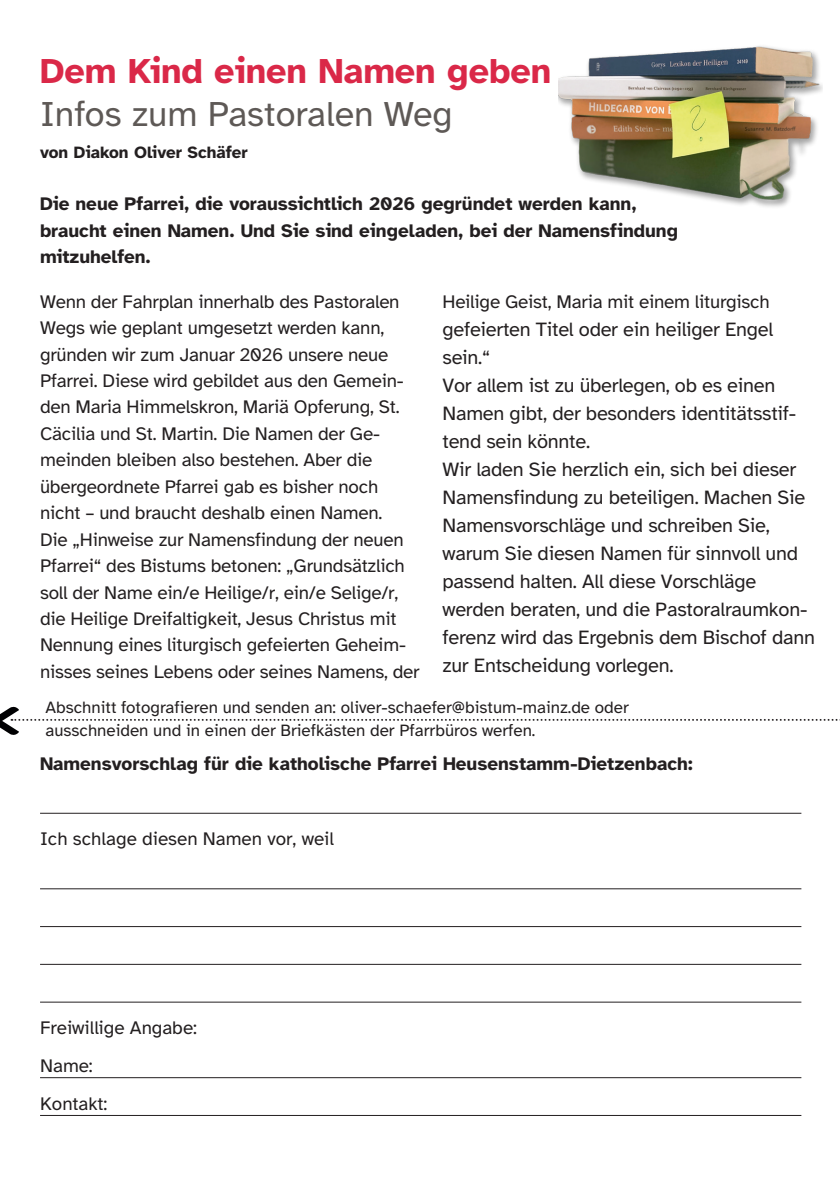
<style>
.page{position:relative;width:840px;height:1191px;background:#fff}
.page>*{position:absolute;margin:0;border:0;box-sizing:border-box;transform-origin:0 0}
.Headline_Liste{font:700 35.8px "Atkinson Hyperlegible";color:#da2848}
.Headline_Liste-2{font:35.8px "Atkinson Hyperlegible";color:#5e5956}
.Fließtext{font:20px/28px "Atkinson Hyperlegible";letter-spacing:-.01em;color:#231f20}
.Fließtext-2{font:18.8px/26.4px "Atkinson Hyperlegible";letter-spacing:-.01em;color:#231f20}
.t1{font:700 18.8px/26.4px "Atkinson Hyperlegible";color:#231f20}
.t2{font:17px "Atkinson Hyperlegible";color:#231f20}
.Impressum_bold{font:700 17px "Atkinson Hyperlegible";color:#231f20}
</style>
<div class="page">
<hr style="left:40px;top:813px;width:761px;height:1px;background:#231f20">
<hr style="left:40px;top:888px;width:761px;height:1px;background:#231f20">
<hr style="left:40px;top:926px;width:761px;height:1px;background:#231f20">
<hr style="left:40px;top:964px;width:761px;height:1px;background:#231f20">
<hr style="left:40px;top:1001px;width:761px;height:1px;background:#231f20">
<hr style="left:40px;top:1077px;width:761px;height:1px;background:#231f20">
<hr style="left:40px;top:1115px;width:761px;height:1px;background:#231f20">
<svg style="left:0;top:706px;width:840px;height:29px"></svg>
<img style="left:558px;top:46px;width:263px;height:161px">
<p class="Headline_Liste" style="left:40px;top:50px;width:512px">Dem Kind einen Namen geben</p>
<p class="Headline_Liste-2" style="left:40px;top:94px;width:414px">Infos zum Pastoralen Weg</p>
<p class="Impressum_bold" style="left:40px;top:142px;width:209px">von Diakon Oliver Schäfer</p>
<p class="t1" style="left:40px;top:191px;width:639px">Die neue Pfarrei, die voraussichtlich 2026 gegründet werden kann, braucht einen Namen. Und Sie sind eingeladen, bei der Namensfindung mitzuhelfen.</p>
<p class="Fließtext-2" style="left:40px;top:288px;width:381px">Wenn der Fahrplan innerhalb des Pastoralen Wegs wie geplant umgesetzt werden kann, gründen wir zum Januar 2026 unsere neue Pfarrei. Diese wird gebildet aus den Gemein&shy;den Maria Himmelskron, Mariä Opferung, St.<br>Cäcilia und St. Martin. Die Namen der Ge&shy;meinden bleiben also bestehen. Aber die übergeordnete Pfarrei gab es bisher noch nicht – und braucht deshalb einen Namen.<br>Die „Hinweise zur Namensfindung der neuen Pfarrei“ des Bistums betonen: „Grundsätzlich soll der Name ein/e Heilige/r, ein/e Selige/r, die Heilige Dreifaltigkeit, Jesus Christus mit Nennung eines liturgisch gefeierten Geheim&shy;nisses seines Lebens oder seines Namens, der</p>
<p class="Fließtext-2" style="left:442px;top:288px;width:328px">Heilige Geist, Maria mit einem liturgisch</p>
<p class="Fließtext" style="left:442px;top:315px;width:332px">gefeierten Titel oder ein heiliger Engel sein.“</p>
<p class="Fließtext" style="left:442px;top:371px;width:355px">Vor allem ist zu überlegen, ob es einen<br>Namen gibt, der besonders identitätsstif&shy;tend sein könnte.</p>
<p class="Fließtext" style="left:442px;top:455px;width:374px">Wir laden Sie herzlich ein, sich bei dieser Namensfindung zu beteiligen. Machen Sie Namensvorschläge und schreiben Sie, warum Sie diesen Namen für sinnvoll und passend halten. All diese Vorschläge werden beraten, und die Pastoralraumkon&shy;ferenz wird das Ergebnis dem Bischof dann zur Entscheidung vorlegen.</p>
<p class="t2" style="left:45px;top:698px;width:584px">Abschnitt fotografieren und senden an: oliver-schaefer@bistum-mainz.de oder</p>
<p class="t2" style="left:45px;top:721px;width:491px">ausschneiden und in einen der Briefkästen der Pfarrbüros werfen.</p>
<p class="t1" style="left:40px;top:750px;width:654px">Namensvorschlag für die katholische Pfarrei Heusenstamm-Dietzenbach:</p>
<p class="Fließtext-2" style="left:40px;top:826px;width:295px">Ich schlage diesen Namen vor, weil</p>
<p class="Fließtext-2" style="left:40px;top:1015px;width:158px">Freiwillige Angabe:</p>
<p class="Fließtext-2" style="left:40px;top:1053px;width:54px">Name:</p>
<p class="Fließtext-2" style="left:40px;top:1090px;width:69px">Kontakt:</p>
</div>
